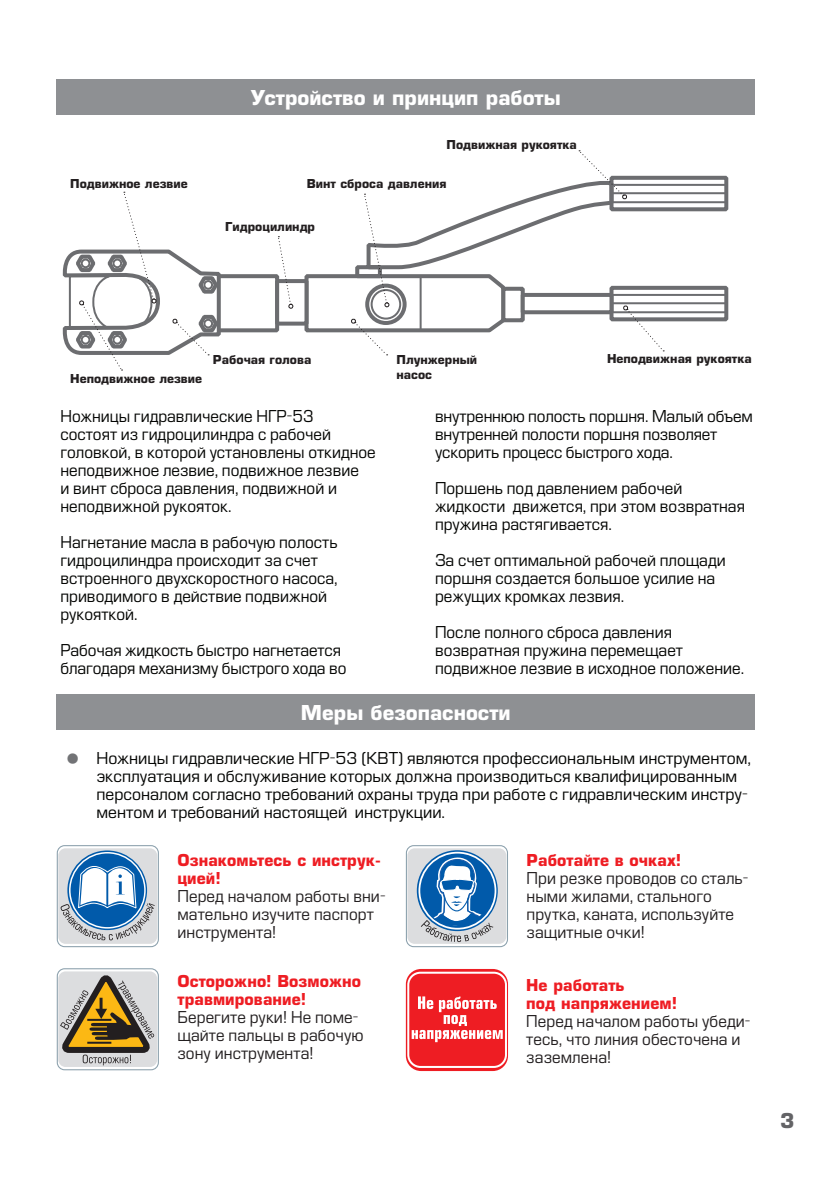
<style>
.page{position:relative;width:840px;height:1191px;background:#fff}
.page>*{position:absolute;margin:0;border:0;box-sizing:border-box;transform-origin:0 0}
.t1{font:700 20px "Europe";color:#fff}
.t2{font:700 20px "Europe";color:#636366}
.t3{font:16px/18px "Europe";color:#040503}
.t4{font:16px/18px "Europe";letter-spacing:.005em;color:#231f20}
.t5{font:700 16px/18px "Europe";letter-spacing:.005em;color:#ee1d23}
.t6{font:700 12px/14.4px "Europe";color:#231f20}
.s1{font-size:48px;color:#727376}
</style>
<div class="page">
<div style="left:57px;top:79px;width:697px;height:36px;background:#8e9093"></div>
<div style="left:57px;top:694px;width:697px;height:35px;background:#8e9093"></div>
<div style="left:58px;top:971px;width:99px;height:96px;background:#dcdddf;border-radius:7px"></div>
<div style="left:57px;top:968px;width:102px;height:102px;border:1px solid #8ca1ad;border-radius:7px"></div>
<svg style="left:60px;top:969px;width:96px;height:96px"></svg>
<div style="left:58px;top:848px;width:99px;height:95px;background:#dcdddf;border-radius:7px"></div>
<div style="left:57px;top:845px;width:102px;height:102px;border:1px solid #8ca1ad;border-radius:7px"></div>
<svg style="left:67px;top:850px;width:80px;height:80px"></svg>
<svg style="left:60px;top:865px;width:95px;height:75px"></svg>
<div style="left:407px;top:848px;width:99px;height:95px;background:#dcdddf;border-radius:7px"></div>
<div style="left:405px;top:845px;width:102px;height:102px;border:1px solid #8ca1ad;border-radius:7px"></div>
<svg style="left:418px;top:851px;width:78px;height:91px"></svg>
<div style="left:405px;top:969px;width:102px;height:102px;background:#ee1d23;border-radius:15px"></div>
<svg style="left:411px;top:996px;width:91px;height:46px"></svg>
<div style="left:407px;top:971px;width:99px;height:97px;border:2px solid #fff;border-radius:12px"></div>
<div style="left:202px;top:274px;width:77px;height:58px;background:#fff;border:4px solid #6c6d70"></div>
<div style="left:275px;top:279px;width:33px;height:46px;background:#fff;border:4px solid #6c6d70"></div>
<div style="left:609px;top:286px;width:118px;height:35px;background:#fff;border:4px solid #6c6d70"></div>
<hr style="left:611px;top:311px;width:114px;height:2px;background:#6c6d70">
<hr style="left:612px;top:302px;width:114px;height:2px;background:#6c6d70">
<hr style="left:611px;top:294px;width:114px;height:2px;background:#6c6d70">
<svg style="left:663px;top:176px;width:64px;height:35px"></svg>
<hr style="left:611px;top:201px;width:114px;height:2px;background:#6c6d70">
<hr style="left:612px;top:192px;width:114px;height:2px;background:#6c6d70">
<hr style="left:611px;top:184px;width:114px;height:2px;background:#6c6d70">
<svg style="left:302px;top:150px;width:361px;height:205px"></svg>
<svg style="left:62px;top:192px;width:161px;height:178px"></svg>
<svg style="left:277px;top:236px;width:16px;height:73px"></svg>
<p class="t1" style="left:251px;top:86px;width:311px">Устройство и принцип работы</p>
<p class="t6" style="left:446px;top:137px;width:132px">Подвижная рукоятка</p>
<p class="t6" style="left:70px;top:176px;width:119px">Подвижное лезвие</p>
<p class="t6" style="left:307px;top:176px;width:141px">Винт сброса давления</p>
<p class="t6" style="left:225px;top:220px;width:91px">Гидроцилиндр</p>
<p class="t6" style="left:70px;top:372px;width:133px">Неподвижное лезвие</p>
<p class="t6" style="left:213px;top:352px;width:100px">Рабочая голова</p>
<p class="t6" style="left:396px;top:352px;width:82px">Плунжерный насос</p>
<p class="t6" style="left:606px;top:351px;width:146px">Неподвижная рукоятка</p>
<p class="t3" style="left:60px;top:407px;width:317px">Ножницы гидравлические НГР-53<br>состоят из гидроцилиндра с рабочей головкой, в которой установлены откидное неподвижное лезвие, подвижное лезвие<br>и винт сброса давления, подвижной и неподвижной рукояток.</p>
<p class="t3" style="left:60px;top:533px;width:279px">Нагнетание масла в рабочую полость гидроцилиндра происходит за счет встроенного двухскоростного насоса, приводимого в действие подвижной рукояткой.</p>
<p class="t3" style="left:60px;top:641px;width:287px">Рабочая жидкость быстро нагнетается благодаря механизму быстрого хода во</p>
<p class="t3" style="left:435px;top:407px;width:319px">внутреннюю полость поршня. Малый объем внутренней полости поршня позволяет ускорить процесс быстрого хода.</p>
<p class="t3" style="left:435px;top:479px;width:311px">Поршень под давлением рабочей жидкости движется, при этом возвратная пружина растягивается.</p>
<p class="t3" style="left:435px;top:551px;width:292px">За счет оптимальной рабочей площади поршня создается большое усилие на режущих кромках лезвия.</p>
<p class="t3" style="left:435px;top:623px;width:310px">После полного сброса давления возвратная пружина перемещает подвижное лезвие в исходное положение.</p>
<p class="t1" style="left:301px;top:700px;width:211px">Меры безопасности</p>
<p class="t3" style="left:96px;top:749px;width:655px;text-indent:-40px"><span class="s1">•</span> Ножницы гидравлические НГР-53 (КВТ) являются профессиональным инструментом, эксплуатация и обслуживание которых должна производиться квалифицированным персоналом согласно требований охраны труда при работе с гидравлическим инстру&shy;ментом и требований настоящей инструкции.</p>
<p class="t5" style="left:177px;top:851px;width:205px">Ознакомьтесь с инструк&shy;цией!</p>
<p class="t4" style="left:177px;top:887px;width:209px">Перед началом работы вни&shy;мательно изучите паспорт инструмента!</p>
<p class="t5" style="left:526px;top:851px;width:156px">Работайте в очках!</p>
<p class="t4" style="left:526px;top:869px;width:223px">При резке проводов со сталь&shy;ными жилами, стального прутка, каната, используйте защитные очки!</p>
<p class="t5" style="left:177px;top:972px;width:185px">Осторожно! Возможно травмирование!</p>
<p class="t4" style="left:177px;top:1008px;width:187px">Берегите руки! Не поме&shy;щайте пальцы в рабочую зону инструмента!</p>
<p class="t5" style="left:526px;top:975px;width:152px">Не работать<br>под напряжением!</p>
<p class="t4" style="left:526px;top:1012px;width:225px">Перед началом работы убеди&shy;тесь, что линия обесточена и заземлена!</p>
<p class="t2" style="left:779px;top:1108px;width:16px">3</p>
</div>
